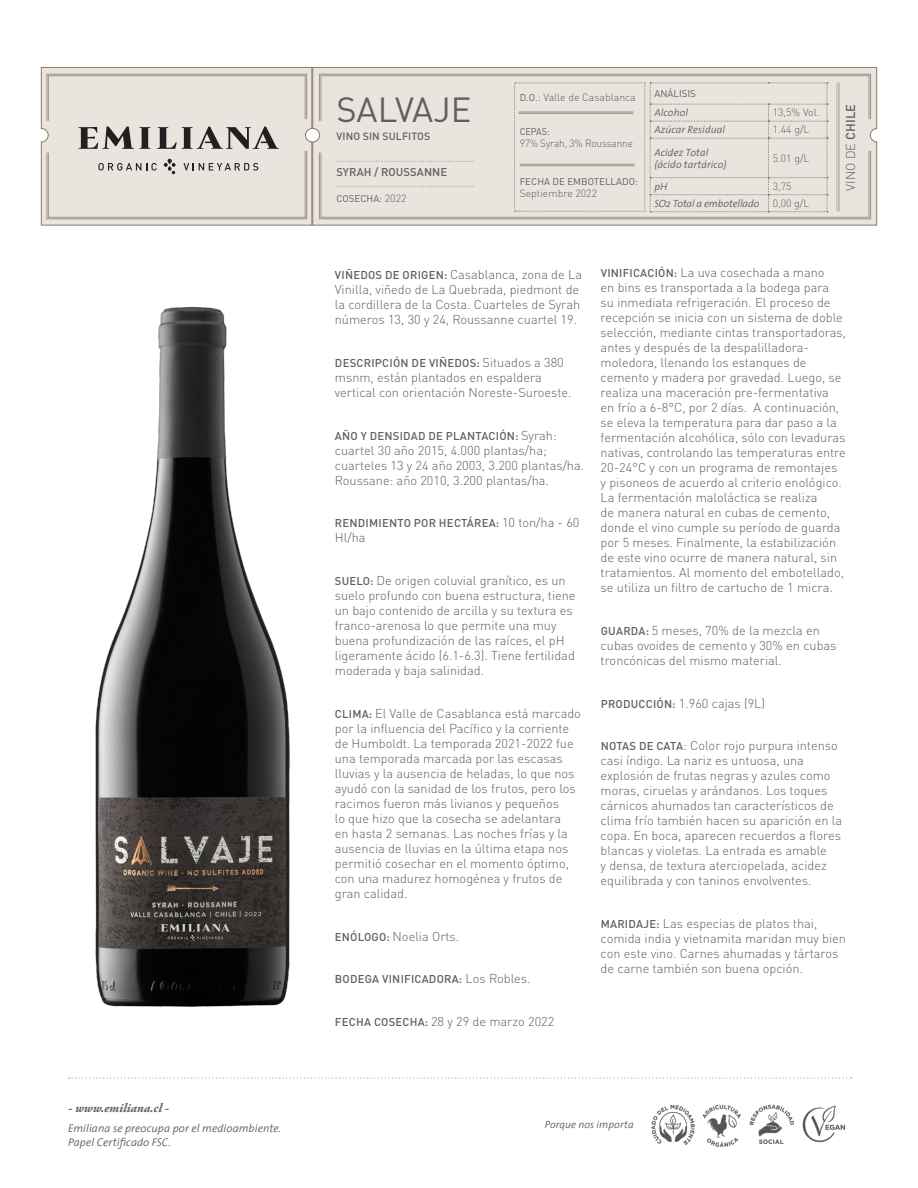
<style>
.page{position:relative;width:918px;height:1188px;background:#fff}
.page>*{position:absolute;margin:0;border:0;box-sizing:border-box;transform-origin:0 0}
.t1{font:34.5px "DIN Pro";color:#5f5f62}
.t2{font:300 12.75px/15px "DIN Pro";color:#5f5f62}
.t3{font:italic 700 12.75px "Adobe Garamond Pro";color:#5f5f62}
.t4{font:500 11.25px "DIN Pro";letter-spacing:.02em;color:#5f5f62}
.t5{font:italic 300 11.25px/13.5px "The Sans";letter-spacing:.005em;color:#5f5f62}
.texto_cuadro{font:300 10.5px "DIN Pro";color:#5f5f62}
.suB-suB{font:italic 300 10.5px "The Sans";letter-spacing:.005em;color:#5f5f62}
.texto_cuadro-2{font:300 10.5px "DIN Pro";color:#5f5f62;scale:.95 1}
.suB-suB-2{font:italic 300 10.5px "The Sans";letter-spacing:-.015em;color:#5f5f62}
.t6{font:500 10.5px "DIN Pro";letter-spacing:.01em;color:#5f5f62}
.texto_cuadro-3{font:9.75px "DIN Pro";color:#5f5f62}
.suB-suB-3{font:9.75px "DIN Pro";color:#5f5f62}
.texto_cuadro-4{font:9.75px "DIN Pro";color:#5f5f62;scale:.95 1}
.s1{font-weight:300;font-size:10.5px}
.s2{font-weight:400;font-size:9.75px}
.s3{font-weight:500}
.s4{font-weight:500;font-size:11.25px}
.s5{font-weight:300;font-size:12.75px}
</style>
<div class="page">
<svg style="left:69px;top:1077px;width:783px;height:2px"></svg>
<svg style="left:312px;top:67px;width:565px;height:159px;background:#d9d3ca"></svg>
<svg style="left:41px;top:67px;width:271px;height:159px;background:#dbd7d0"></svg>
<img style="left:95px;top:306px;width:195px;height:701px">
<img style="left:651px;top:1104px;width:195px;height:43px">
<svg style="left:318px;top:73px;width:554px;height:147px;background:#e4dfd8"></svg>
<p class="t3" style="left:68px;top:1101px;width:103px">- www.emiliana.cl -</p>
<p class="t5" style="left:68px;top:1121px;width:215px">Emiliana se preocupa por el medioambiente.<br>Papel Certificado FSC.</p>
<p class="t1" style="left:336px;top:83px;width:137px">SALVAJE</p>
<p class="texto_cuadro" style="left:336px;top:152px;width:140px">··················································</p>
<p class="t4" style="left:336px;top:163px;width:112px">SYRAH / ROUSSANNE</p>
<p class="texto_cuadro" style="left:336px;top:177px;width:140px">··················································</p>
<p class="texto_cuadro-3" style="left:336px;top:191px;width:72px">COSECHA: <span class="s1">2022</span></p>
<p class="t6" style="left:337px;top:128px;width:95px">VINO SIN SULFITOS</p>
<p class="texto_cuadro" style="left:520px;top:89px;width:118px"><span class="s2">D.O.</span>: Valle de Casablanca</p>
<p class="texto_cuadro-4" style="left:520px;top:124px;width:33px">CEPAS:</p>
<p class="texto_cuadro-2" style="left:520px;top:136px;width:121px">97% Syrah, 3% Roussanne</p>
<p class="texto_cuadro-3" style="left:520px;top:174px;width:120px">FECHA DE EMBOTELLADO:</p>
<p class="texto_cuadro" style="left:520px;top:185px;width:79px">Septiembre 2022</p>
<p class="suB-suB-3" style="left:654px;top:86px;width:43px">ANÁLISIS</p>
<p class="suB-suB" style="left:654px;top:104px;width:35px">Alcohol</p>
<p class="texto_cuadro" style="left:773px;top:104px;width:48px">13,5% Vol.</p>
<p class="suB-suB" style="left:654px;top:121px;width:72px">Azúcar Residual</p>
<p class="texto_cuadro" style="left:773px;top:121px;width:38px">1.44 g/L</p>
<p class="suB-suB" style="left:654px;top:144px;width:55px">Acidez Total</p>
<p class="suB-suB" style="left:654px;top:156px;width:74px">(ácido tartárico)</p>
<p class="texto_cuadro" style="left:773px;top:150px;width:38px">5.01 g/L</p>
<p class="suB-suB" style="left:654px;top:178px;width:15px">pH</p>
<p class="texto_cuadro" style="left:773px;top:178px;width:20px">3,75</p>
<p class="suB-suB-2" style="left:654px;top:195px;width:106px">SO2 Total a embotellado</p>
<p class="texto_cuadro" style="left:773px;top:195px;width:38px">0,00 g/L</p>
<p class="t2" style="left:842px;top:191px;width:88px;rotate:-90deg">VINO DE <span class="s3">CHILE</span></p>
<p class="t2" style="left:335px;top:266px;width:249px"><span class="s4">VIÑEDOS DE ORIGEN:</span> Casablanca, zona de La Vinilla, viñedo de La Quebrada, piedmont de la cordillera de la Costa. Cuarteles de Syrah números 13, 30 y 24, Roussanne cuartel 19.</p>
<p class="t4" style="left:335px;top:354px;width:230px">DESCRIPCIÓN DE VIÑEDOS: <span class="s5">Situados a 380</span></p>
<p class="t2" style="left:335px;top:369px;width:238px">msnm, están plantados en espaldera vertical con orientación Noreste-Suroeste.</p>
<p class="t4" style="left:335px;top:426px;width:223px">AÑO Y DENSIDAD DE PLANTACIÓN: <span class="s5">Syrah:</span></p>
<p class="t2" style="left:335px;top:441px;width:251px">cuartel 30 año 2015, 4.000 plantas/ha; cuarteles 13 y 24 año 2003, 3.200 plantas/ha.<br>Roussane: año 2010, 3.200 plantas/ha.</p>
<p class="t4" style="left:335px;top:514px;width:246px">RENDIMIENTO POR HECTÁREA: <span class="s5">10 ton/ha - 60</span></p>
<p class="t2" style="left:335px;top:529px;width:32px">Hl/ha</p>
<p class="t2" style="left:335px;top:572px;width:242px"><span class="s4">SUELO:</span> De origen coluvial granítico, es un suelo profundo con buena estructura, tiene un bajo contenido de arcilla y su textura es franco-arenosa lo que permite una muy buena profundización de las raíces, el pH ligeramente ácido (6.1-6.3). Tiene fertilidad moderada y baja salinidad.</p>
<p class="t2" style="left:335px;top:705px;width:248px"><span class="s4">CLIMA:</span> El Valle de Casablanca está marcado por la influencia del Pacífico y la corriente de Humboldt. La temporada 2021-2022 fue una temporada marcada por las escasas lluvias y la ausencia de heladas, lo que nos ayudó con la sanidad de los frutos, pero los racimos fueron más livianos y pequeños<br>lo que hizo que la cosecha se adelantara<br>en hasta 2 semanas. Las noches frías y la ausencia de lluvias en la última etapa nos permitió cosechar en el momento óptimo, con una madurez homogénea y frutos de gran calidad.</p>
<p class="t2" style="left:335px;top:927px;width:126px"><span class="s4">ENÓLOGO:</span> Noelia Orts.</p>
<p class="t4" style="left:335px;top:970px;width:197px">BODEGA VINIFICADORA: <span class="s5">Los Robles.</span></p>
<p class="t2" style="left:335px;top:1013px;width:221px"><span class="s4">FECHA COSECHA:</span> 28 y 29 de marzo 2022</p>
<p class="t2" style="left:601px;top:264px;width:247px"><span class="s4">VINIFICACIÓN:</span> La uva cosechada a mano<br>en bins es transportada a la bodega para<br>su inmediata refrigeración. El proceso de recepción se inicia con un sistema de doble selección, mediante cintas transportadoras, antes y después de la despalilladora&shy;moledora, llenando los estanques de cemento y madera por gravedad. Luego, se realiza una maceración pre-fermentativa<br>en frío a 6-8°C, por 2 días. A continuación, se eleva la temperatura para dar paso a la fermentación alcohólica, sólo con levaduras nativas, controlando las temperaturas entre 20-24°C y con un programa de remontajes<br>y pisoneos de acuerdo al criterio enológico.<br>La fermentación maloláctica se realiza<br>de manera natural en cubas de cemento, donde el vino cumple su período de guarda por 5 meses. Finalmente, la estabilización de este vino ocurre de manera natural, sin tratamientos. Al momento del embotellado, se utiliza un filtro de cartucho de 1 micra.</p>
<p class="t2" style="left:601px;top:622px;width:237px"><span class="s4">GUARDA:</span> 5 meses, 70% de la mezcla en cubas ovoides de cemento y 30% en cubas troncónicas del mismo material.</p>
<p class="t2" style="left:601px;top:694px;width:166px"><span class="s4">PRODUCCIÓN:</span> 1.960 cajas (9L)</p>
<p class="t2" style="left:601px;top:737px;width:243px"><span class="s4">NOTAS DE CATA</span>: Color rojo purpura intenso casi índigo. La nariz es untuosa, una explosión de frutas negras y azules como moras, ciruelas y arándanos. Los toques cárnicos ahumados tan característicos de clima frío también hacen su aparición en la copa. En boca, aparecen recuerdos a flores blancas y violetas. La entrada es amable<br>y densa, de textura aterciopelada, acidez equilibrada y con taninos envolventes.</p>
<p class="t2" style="left:601px;top:915px;width:247px"><span class="s4">MARIDAJE:</span> Las especias de platos thai, comida india y vietnamita maridan muy bien con este vino. Carnes ahumadas y tártaros de carne también son buena opción.</p>
<p class="suB-suB" style="left:545px;top:1116px;width:90px">Porque nos importa</p>
</div>
